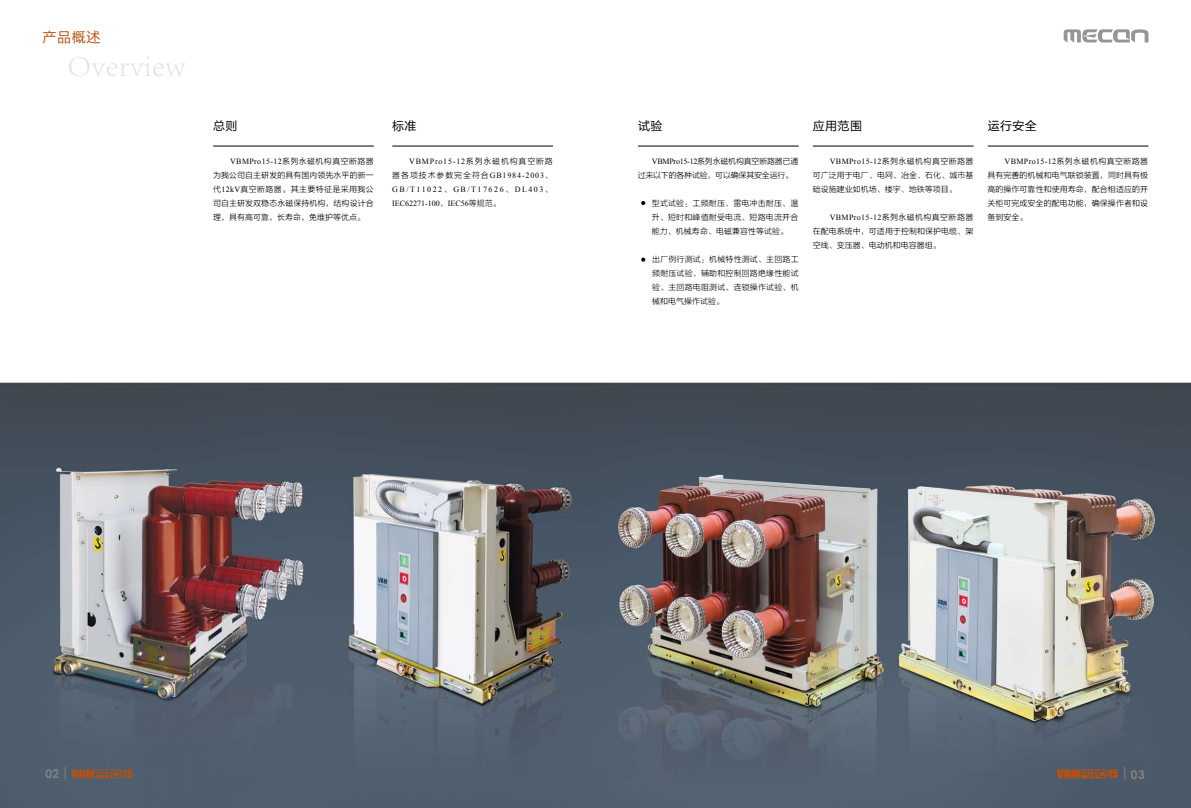
<style>
.page{position:relative;width:1191px;height:808px;background:#fff}
.page>*{position:absolute;margin:0;border:0;box-sizing:border-box;transform-origin:0 0}
.t1{font:300 30px "Adobe Song Std";letter-spacing:.025em;color:#e1e2e3}
.t2{font:14px "FZLTHK GBK1 0";color:#b45212}
.t3{font:12px "FZLTHK GBK1 0";letter-spacing:.03em;color:#000}
.t4{font:700 12px "Century Gothic";color:#808284}
.t5{font:10.7px "Impact";color:#b45212}
.t6{font:8px/14px "FZLTXHK";letter-spacing:.005em;color:#000;text-align:justify}
.t7{font:8px "Times New Roman";letter-spacing:.045em;color:#000}
.t8{font:8px/14px "Times New Roman";letter-spacing:.19em;color:#000}
.t9{font:8px/14px "FZLTXHK";letter-spacing:-.03em;color:#000}
.t10{font:8px "FZLTXHK";letter-spacing:.105em;color:#000}
.t11{font:8px "Times New Roman";letter-spacing:.1em;color:#000}
.s1{font-family:"FZLTXHK"}
.s2{font-family:"Times New Roman"}
.s3{font-family:"Century Gothic";font-weight:700;font-size:12px;color:#58595b}
</style>
<div class="page">
<img style="left:0;top:32px;width:1191px;height:776px">
<hr style="left:213px;top:146px;width:161px;height:1px;background:#000">
<hr style="left:813px;top:146px;width:160px;height:1px;background:#000">
<hr style="left:987px;top:146px;width:161px;height:1px;background:#000">
<hr style="left:638px;top:146px;width:160px;height:1px;background:#000">
<hr style="left:392px;top:146px;width:161px;height:1px;background:#000">
<svg style="left:641px;top:201px;width:4px;height:4px"></svg>
<svg style="left:641px;top:258px;width:4px;height:4px"></svg>
<svg style="left:65px;top:767px;width:57px;height:13px"></svg>
<svg style="left:1063px;top:29px;width:85px;height:14px"></svg>
<svg style="left:1124px;top:767px;width:1px;height:13px"></svg>
<svg style="left:1056px;top:770px;width:51px;height:8px"></svg>
<h2 class="t2" style="left:43px;top:29px;width:60px">产品概述</h2>
<h1 class="t1" style="left:68px;top:49px;width:119px">Overview</h1>
<h3 class="t3" style="left:213px;top:119px;width:26px">总则</h3>
<h3 class="t3" style="left:392px;top:119px;width:26px">标准</h3>
<h3 class="t3" style="left:638px;top:119px;width:26px">试验</h3>
<h3 class="t3" style="left:813px;top:119px;width:51px">应用范围</h3>
<h3 class="t3" style="left:987px;top:119px;width:51px">运行安全</h3>
<p class="t7" style="left:230px;top:156px;width:145px">VBMPro15-12<span class="s1">系列永磁机构真空断路器</span></p>
<p class="t6" style="left:213px;top:168px;width:162px">为我公司自主研发的具有国内领先水平的新一代<span class="s2">12kV</span>真空断路器。其主要特征是采用我公司自主研发双稳态永磁保持机构，结构设计合理，具有高可靠，长寿命，免维护等优点。</p>
<p class="t11" style="left:409px;top:156px;width:145px">VBMPro15-12<span class="s1">系列永磁机构真空断路</span></p>
<p class="t10" style="left:392px;top:170px;width:162px">器各项技术参数完全符合<span class="s2">GB1984-2003</span>、</p>
<p class="t8" style="left:392px;top:182px;width:162px">GB/T11022<span class="s1">、</span>GB/T17626<span class="s1">、</span>DL403<span class="s1">、<br></span>IEC62271-100<span class="s1">、</span>IEC56<span class="s1">等规范。</span></p>
<p class="t9" style="left:637px;top:154px;width:162px;text-indent:14px"><span class="s2">VBMPro15-12</span>系列永磁机构真空断路器已通过来以下的各种试验，可以确保其安全运行。</p>
<p class="t6" style="left:652px;top:196px;width:148px">型式试验：工频耐压、雷电冲击耐压、温升、短时和峰值耐受电流、短路电流开合能力、机械寿命、电磁兼容性等试验。</p>
<p class="t6" style="left:652px;top:252px;width:148px">出厂例行测试：机械特性测试、主回路工频耐压试验、辅助和控制回路绝缘性能试验、主回路电阻测试、连锁操作试验、机械和电气操作试验。</p>
<p class="t7" style="left:830px;top:156px;width:145px">VBMPro15-12<span class="s1">系列永磁机构真空断路器</span></p>
<p class="t6" style="left:812px;top:168px;width:162px">可广泛用于电厂、电网、冶金、石化、城市基础设施建业如机场、楼宇、地铁等项目。</p>
<p class="t7" style="left:829px;top:212px;width:145px">VBMPro15-12<span class="s1">系列永磁机构真空断路器</span></p>
<p class="t6" style="left:812px;top:224px;width:162px">在配电系统中，可适用于控制和保护电缆、架空线、变压器、电动机和电容器组。</p>
<p class="t7" style="left:1004px;top:156px;width:145px">VBMPro15-12<span class="s1">系列永磁机构真空断路器</span></p>
<p class="t6" style="left:987px;top:168px;width:162px">具有完善的机械和电气联锁装置，同时具有极高的操作可靠性和使用寿命，配合相适应的开关柜可完成安全的配电功能，确保操作者和设备到安全。</p>
<h3 class="t4" style="left:45px;top:765px;width:15px">02</h3>
<h3 class="t5" style="left:123px;top:766px;width:12px">15</h3>
<h3 class="t5" style="left:1108px;top:766px;width:38px">15 <span class="s3">03</span></h3>
</div>
